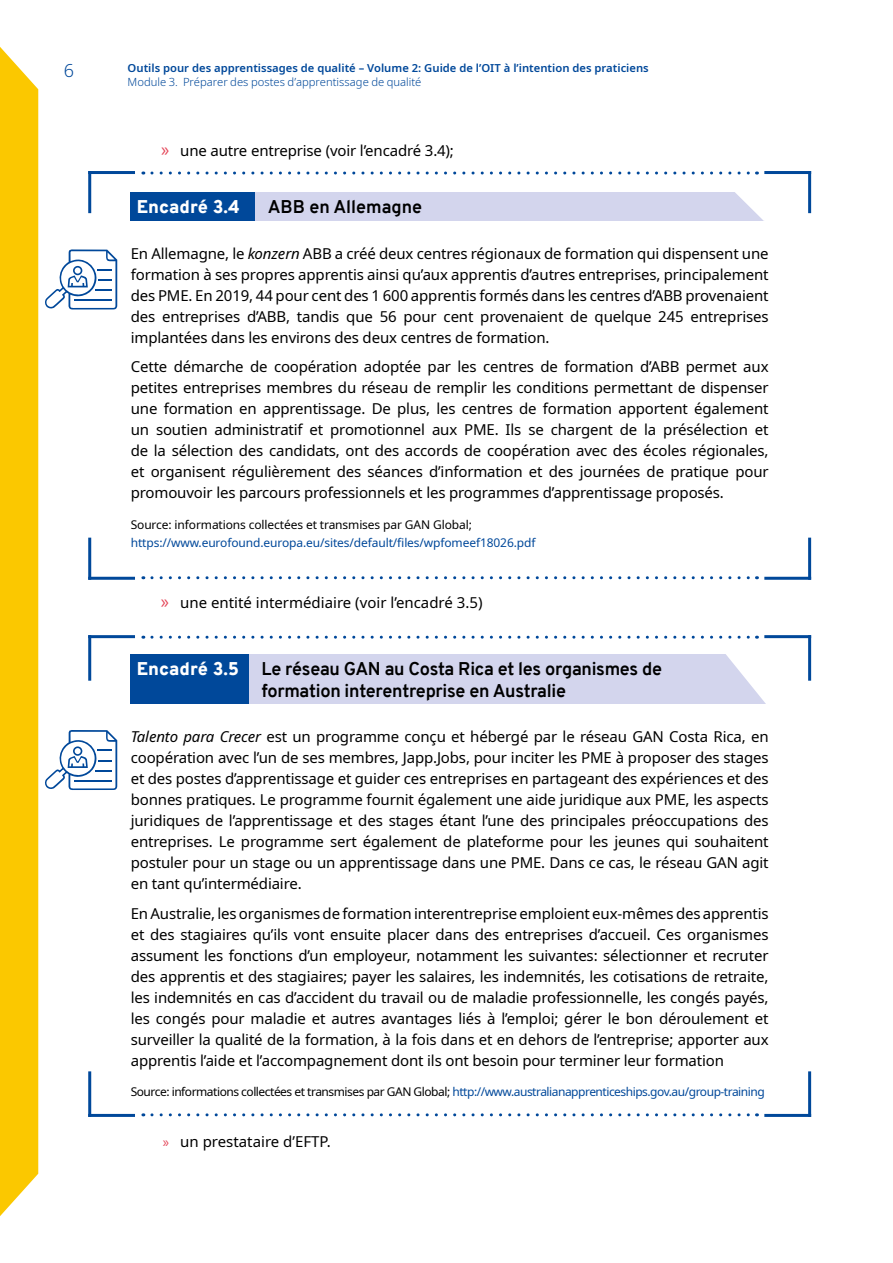
<style>
.page{position:relative;width:893px;height:1263px;background:#fff}
.page>*{position:absolute;margin:0;border:0;box-sizing:border-box;transform-origin:0 0}
.t1{font:700 18px/21px "Overpass";letter-spacing:-.015em;color:#000}
.t2{font:900 18px "Overpass";color:#fff}
.t3{font:300 18px "Noto Sans";color:#00489a}
.t4{font:15px/21px "Noto Sans";letter-spacing:-.01em;color:#000;text-align:justify}
.t5{font:12px "Noto Sans";letter-spacing:-.04em;color:#00489a}
.t6{font:12px "Noto Sans";letter-spacing:-.01em;color:#00489a}
.t7{font:12px "Noto Sans";letter-spacing:-.01em;color:#000}
.t8{font:600 11.25px "Noto Sans";color:#00489a}
.t9{font:300 11.25px "Noto Sans";color:#00489a}
.s1{font-family:"Myriad Pro";font-size:19.5px;color:#e44356}
.s2{font-style:italic}
.s3{color:#000}
.s4{font-family:"Myriad Pro";color:#e44356}
</style>
<div class="page">
<div style="left:0;top:47px;width:38px;height:1169px;background:#fbc800"></div>
<div style="left:131px;top:655px;width:118px;height:49px;background:#00489a"></div>
<svg style="left:45px;top:249px;width:72px;height:61px"></svg>
<svg style="left:45px;top:730px;width:72px;height:60px"></svg>
<hr style="left:88px;top:171px;width:47px;height:3px;background:#00489a">
<hr style="left:88px;top:171px;width:3px;height:42px;background:#00489a">
<hr style="left:764px;top:171px;width:47px;height:3px;background:#00489a">
<hr style="left:808px;top:171px;width:3px;height:42px;background:#00489a">
<svg style="left:152px;top:576px;width:605px;height:3px"></svg>
<hr style="left:88px;top:577px;width:47px;height:3px;background:#00489a">
<hr style="left:88px;top:538px;width:3px;height:42px;background:#00489a">
<hr style="left:764px;top:577px;width:47px;height:3px;background:#00489a">
<hr style="left:808px;top:538px;width:3px;height:42px;background:#00489a">
<div style="left:131px;top:193px;width:124px;height:28px;background:#00489a"></div>
<svg style="left:152px;top:172px;width:613px;height:49px"></svg>
<hr style="left:88px;top:635px;width:47px;height:3px;background:#00489a">
<hr style="left:88px;top:635px;width:3px;height:46px;background:#00489a">
<hr style="left:764px;top:635px;width:47px;height:3px;background:#00489a">
<hr style="left:808px;top:635px;width:3px;height:46px;background:#00489a">
<svg style="left:152px;top:1113px;width:605px;height:3px"></svg>
<hr style="left:88px;top:1114px;width:47px;height:3px;background:#00489a">
<hr style="left:88px;top:1071px;width:3px;height:46px;background:#00489a">
<hr style="left:764px;top:1114px;width:47px;height:3px;background:#00489a">
<hr style="left:808px;top:1071px;width:3px;height:46px;background:#00489a">
<svg style="left:152px;top:636px;width:629px;height:68px"></svg>
<p class="t3" style="left:64px;top:57px;width:12px">6</p>
<p class="t8" style="left:128px;top:60px;width:523px">Outils pour des apprentissages de qualité – Volume 2: Guide de l’OIT à l’intention des praticiens</p>
<p class="t9" style="left:128px;top:74px;width:295px">Module 3. Préparer des postes d’apprentissage de qualité</p>
<p class="t4" style="left:161px;top:141px;width:294px"><span class="s1">»</span> une autre entreprise (voir l’encadré 3.4);</p>
<p class="t2" style="left:137px;top:194px;width:105px">Encadré 3.4</p>
<p class="t1" style="left:268px;top:197px;width:156px">ABB en Allemagne</p>
<p class="t4" style="left:131px;top:243px;width:639px">En Allemagne, le <span class="s2">konzern</span> ABB a créé deux centres régionaux de formation qui dispensent une formation à ses propres apprentis ainsi qu’aux apprentis d’autres entreprises, principalement des PME. En 2019, 44 pour cent des 1 600 apprentis formés dans les centres d’ABB provenaient des entreprises d’ABB, tandis que 56 pour cent provenaient de quelque 245 entreprises implantées dans les environs des deux centres de formation.</p>
<p class="t4" style="left:131px;top:357px;width:639px">Cette démarche de coopération adoptée par les centres de formation d’ABB permet aux petites entreprises membres du réseau de remplir les conditions permettant de dispenser une formation en apprentissage. De plus, les centres de formation apportent également un soutien administratif et promotionnel aux PME. Ils se chargent de la présélection et de la sélection des candidats, ont des accords de coopération avec des écoles régionales, et organisent régulièrement des séances d’information et des journées de pratique pour promouvoir les parcours professionnels et les programmes d’apprentissage proposés.</p>
<p class="t7" style="left:131px;top:516px;width:343px">Source: informations collectées et transmises par GAN Global;</p>
<p class="t6" style="left:131px;top:534px;width:406px">https://www.eurofound.europa.eu/sites/default/files/wpfomeef18026.pdf</p>
<p class="t4" style="left:161px;top:592px;width:323px"><span class="s1">»</span> une entité intermédiaire (voir l’encadré 3.5)</p>
<p class="t2" style="left:137px;top:656px;width:104px">Encadré 3.5</p>
<p class="t1" style="left:261px;top:659px;width:402px">Le réseau GAN au Costa Rica et les organismes de formation interentreprise en Australie</p>
<p class="t4" style="left:131px;top:726px;width:639px"><span class="s2">Talento para Crecer</span> est un programme conçu et hébergé par le réseau GAN Costa Rica, en coopération avec l’un de ses membres, Japp.Jobs, pour inciter les PME à proposer des stages et des postes d’apprentissage et guider ces entreprises en partageant des expériences et des bonnes pratiques. Le programme fournit également une aide juridique aux PME, les aspects juridiques de l’apprentissage et des stages étant l’une des principales préoccupations des entreprises. Le programme sert également de plateforme pour les jeunes qui souhaitent postuler pour un stage ou un apprentissage dans une PME. Dans ce cas, le réseau GAN agit en tant qu’intermédiaire.</p>
<p class="t4" style="left:131px;top:903px;width:639px">En Australie, les organismes de formation interentreprise emploient eux-mêmes des apprentis et des stagiaires qu’ils vont ensuite placer dans des entreprises d’accueil. Ces organismes assument les fonctions d’un employeur, notamment les suivantes: sélectionner et recruter des apprentis et des stagiaires; payer les salaires, les indemnités, les cotisations de retraite, les indemnités en cas d’accident du travail ou de maladie professionnelle, les congés payés, les congés pour maladie et autres avantages liés à l’emploi; gérer le bon déroulement et surveiller la qualité de la formation, à la fois dans et en dehors de l’entreprise; apporter aux apprentis l’aide et l’accompagnement dont ils ont besoin pour terminer leur formation</p>
<p class="t5" style="left:131px;top:1083px;width:635px"><span class="s3">Source: informations collectées et transmises par GAN Global;</span> http://www.australianapprenticeships.gov.au/group-training</p>
<p class="t4" style="left:163px;top:1131px;width:170px"><span class="s4">»</span> un prestataire d’EFTP.</p>
</div>
